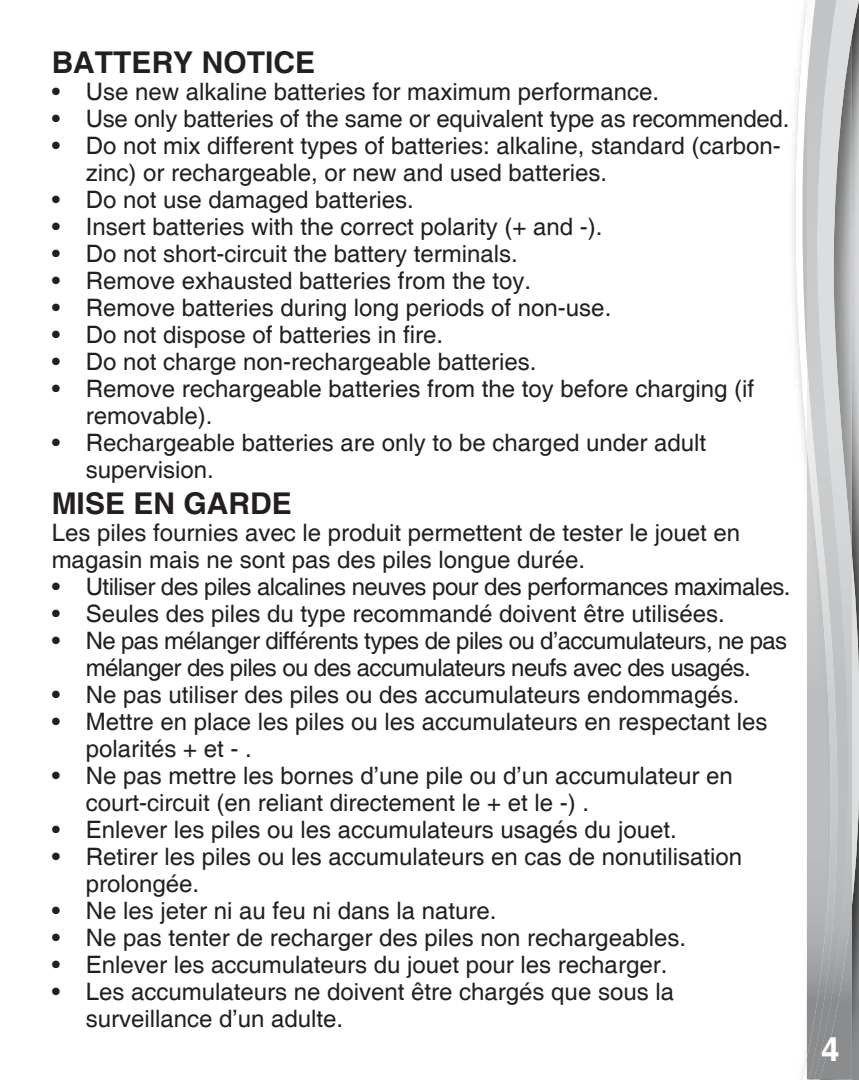
<style>
.page{position:relative;width:859px;height:1080px;background:#fff}
.page>*{position:absolute;margin:0;border:0;box-sizing:border-box;transform-origin:0 0}
.t1{font:700 33px "Helvetica";color:#fff}
.notes{font:700 30px "Helvetica";color:#231f20}
.body_text_2{font:700 30px "Helvetica";color:#231f20}
.notes-2{font:24px/27px "Helvetica";color:#231f20}
.notes-3{font:24px/27px "Helvetica";letter-spacing:-.025em;color:#231f20;text-align:center}
.notes-4{font:24px "Helvetica";letter-spacing:-.02em;color:#231f20}
</style>
<div class="page">
<svg style="left:795px;top:0;width:12px;height:1080px"></svg>
<svg style="left:807px;top:0;width:52px;height:1080px;background:#a5a6a7"></svg>
<img style="left:850px;top:0;width:2px;height:1079px">
<img style="left:840px;top:0;width:10px;height:1079px">
<img style="left:807px;top:0;width:33px;height:1079px">
<p class="notes" style="left:52px;top:44px;width:265px">BATTERY NOTICE</p>
<p class="notes-2" style="left:52px;top:79px;width:609px">• Use new alkaline batteries for maximum performance.</p>
<p class="notes-2" style="left:52px;top:106px;width:739px">• Use only batteries of the same or equivalent type as recommended.</p>
<p class="notes-2" style="left:86px;top:133px;width:696px;text-indent:-34px">• Do not mix different types of batteries: alkaline, standard (carbon&shy;zinc) or rechargeable, or new and used batteries.</p>
<p class="notes-2" style="left:52px;top:187px;width:364px">• Do not use damaged batteries.</p>
<p class="notes-2" style="left:52px;top:214px;width:552px">• Insert batteries with the correct polarity (+ and -).</p>
<p class="notes-2" style="left:52px;top:241px;width:468px">• Do not short-circuit the battery terminals.</p>
<p class="notes-2" style="left:52px;top:268px;width:481px">• Remove exhausted batteries from the toy.</p>
<p class="notes-2" style="left:52px;top:295px;width:561px">• Remove batteries during long periods of non-use.</p>
<p class="notes-2" style="left:52px;top:322px;width:393px">• Do not dispose of batteries in fire.</p>
<p class="notes-2" style="left:52px;top:349px;width:486px">• Do not charge non-rechargeable batteries.</p>
<p class="notes-2" style="left:86px;top:376px;width:670px;text-indent:-34px">• Remove rechargeable batteries from the toy before charging (if removable).</p>
<p class="notes-2" style="left:86px;top:430px;width:622px;text-indent:-34px">• Rechargeable batteries are only to be charged under adult supervision.</p>
<p class="body_text_2" style="left:52px;top:485px;width:242px">MISE EN GARDE</p>
<p class="notes-2" style="left:52px;top:520px;width:690px">Les piles fournies avec le produit permettent de tester le jouet en magasin mais ne sont pas des piles longue durée.</p>
<p class="notes-4" style="left:52px;top:573px;width:740px">• Utiliser des piles alcalines neuves pour des performances maximales.</p>
<p class="notes-2" style="left:52px;top:601px;width:674px">• Seules des piles du type recommandé doivent être utilisées.</p>
<p class="notes-3" style="left:52px;top:628px;width:737px">• Ne pas mélanger différents types de piles ou d’accumulateurs, ne pas mélanger des piles ou des accumulateurs neufs avec des usagés.</p>
<p class="notes-2" style="left:52px;top:682px;width:689px">• Ne pas utiliser des piles ou des accumulateurs endommagés.</p>
<p class="notes-2" style="left:86px;top:709px;width:683px;text-indent:-34px">• Mettre en place les piles ou les accumulateurs en respectant les polarités + et - .</p>
<p class="notes-2" style="left:86px;top:763px;width:648px;text-indent:-34px">• Ne pas mettre les bornes d’une pile ou d’un accumulateur en court-circuit (en reliant directement le + et le -) .</p>
<p class="notes-2" style="left:52px;top:817px;width:626px">• Enlever les piles ou les accumulateurs usagés du jouet.</p>
<p class="notes-2" style="left:86px;top:844px;width:658px;text-indent:-34px">• Retirer les piles ou les accumulateurs en cas de nonutilisation prolongée.</p>
<p class="notes-2" style="left:52px;top:898px;width:446px">• Ne les jeter ni au feu ni dans la nature.</p>
<p class="notes-2" style="left:52px;top:925px;width:636px">• Ne pas tenter de recharger des piles non rechargeables.</p>
<p class="notes-2" style="left:52px;top:952px;width:617px">• Enlever les accumulateurs du jouet pour les recharger.</p>
<p class="notes-2" style="left:86px;top:979px;width:590px;text-indent:-34px">• Les accumulateurs ne doivent être chargés que sous la surveillance d’un adulte.</p>
<h1 class="t1" style="left:821px;top:1029px;width:20px">4</h1>
</div>
